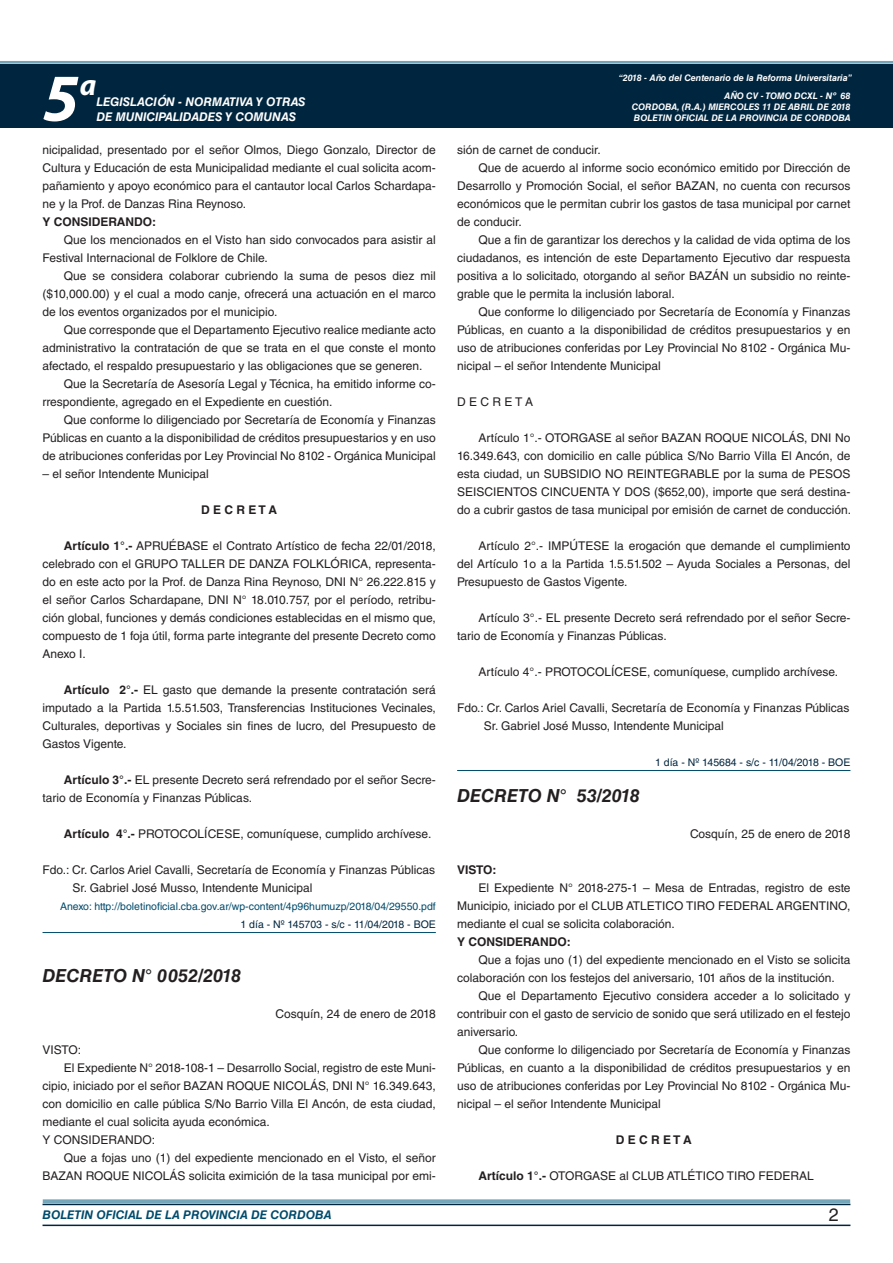
<style>
.page{position:relative;width:893px;height:1263px;background:#fff}
.page>*{position:absolute;margin:0;border:0;box-sizing:border-box;transform-origin:0 0}
.t1{font:italic 700 67.5px "Myriad Pro";color:#fff}
.t2{font:italic 700 30px "Myriad Pro";color:#fff}
.DOC__N{font:italic 700 18px "Helvetica LT Std";color:#231f20}
.t3{font:18px "Helvetica LT Std";color:#231f20}
.TEXTO_BASE{font:12px/18px "Helvetica LT Std";color:#231f20;text-align:justify}
.t4{font:italic 700 12px "Helvetica LT Std";color:#fff}
.FECHA{font:12px "Helvetica LT Std";color:#231f20}
.t5{font:italic 700 12px "Helvetica LT Std";color:#004b6c}
.TEXTO_BASE-2{font:700 12px "Helvetica LT Std";color:#231f20}
.RESUELVE{font:700 12px "Helvetica LT Std";color:#231f20}
.ANEXO{font:10.5px "Helvetica LT Std";color:#004b6c}
.FECHA_DE_PUBLICACIÓN{font:10.5px "Helvetica LT Std";color:#00263f}
.t6{font:italic 700 9px/10.8px "Helvetica LT Std";color:#fff;text-align:justify}
.s1{font-weight:700}
</style>
<div class="page">
<div style="left:0;top:61px;width:893px;height:6px;background:#fff;opacity:.75"></div>
<div style="left:0;top:64px;width:893px;height:64px;background:#00263f"></div>
<hr style="left:43px;top:1224px;width:807px;height:2px;background:#00263f">
<div style="left:42px;top:1198px;width:809px;height:8px;background:#fff;opacity:.75"></div>
<hr style="left:43px;top:932px;width:393px;height:1px;background:#004b6c">
<hr style="left:457px;top:770px;width:393px;height:1px;background:#004b6c">
<h1 class="t1" style="left:43px;top:54px;width:38px">5</h1>
<h2 class="t2" style="left:80px;top:66px;width:18px">a</h2>
<p class="t4" style="left:96px;top:95px;width:211px">LEGISLACIÓN - NORMATIVA Y OTRAS</p>
<p class="t4" style="left:96px;top:109px;width:201px">DE MUNICIPALIDADES Y COMUNAS</p>
<p class="TEXTO_BASE" style="left:43px;top:141px;width:395px">nicipalidad, presentado por el señor Olmos, Diego Gonzalo, Director de Cultura y Educación de esta Municipalidad mediante el cual solicita acom&shy;pañamiento y apoyo económico para el cantautor local Carlos Schardapa&shy;ne y la Prof. de Danzas Rina Reynoso.</p>
<p class="TEXTO_BASE-2" style="left:43px;top:214px;width:115px">Y CONSIDERANDO:</p>
<p class="TEXTO_BASE" style="left:43px;top:231px;width:395px;text-indent:21px">Que los mencionados en el Visto han sido convocados para asistir al<br>Festival Internacional de Folklore de Chile.</p>
<p class="TEXTO_BASE" style="left:43px;top:267px;width:395px;text-indent:21px">Que se considera colaborar cubriendo la suma de pesos diez mil ($10,000.00) y el cual a modo canje, ofrecerá una actuación en el marco de los eventos organizados por el municipio.</p>
<p class="TEXTO_BASE" style="left:43px;top:321px;width:395px;text-indent:21px">Que corresponde que el Departamento Ejecutivo realice mediante acto administrativo la contratación de que se trata en el que conste el monto afectado, el respaldo presupuestario y las obligaciones que se generen.</p>
<p class="TEXTO_BASE" style="left:43px;top:375px;width:395px;text-indent:21px">Que la Secretaría de Asesoría Legal y Técnica, ha emitido informe co&shy;rrespondiente, agregado en el Expediente en cuestión.</p>
<p class="TEXTO_BASE" style="left:43px;top:411px;width:395px;text-indent:21px">Que conforme lo diligenciado por Secretaría de Economía y Finanzas Públicas en cuanto a la disponibilidad de créditos presupuestarios y en uso de atribuciones conferidas por Ley Provincial No 8102 - Orgánica Municipal</p>
<p class="TEXTO_BASE" style="left:43px;top:465px;width:168px">– el señor Intendente Municipal</p>
<p class="RESUELVE" style="left:201px;top:502px;width:78px">D E C R E T A</p>
<p class="TEXTO_BASE" style="left:43px;top:537px;width:395px;text-indent:21px"><span class="s1">Artículo 1°.-</span> APRUÉBASE el Contrato Artístico de fecha 22/01/2018, celebrado con el GRUPO TALLER DE DANZA FOLKLÓRICA, representa&shy;do en este acto por la Prof. de Danza Rina Reynoso, DNI N° 26.222.815 y el señor Carlos Schardapane, DNI N° 18.010.757, por el período, retribu&shy;ción global, funciones y demás condiciones establecidas en el mismo que, compuesto de 1 foja útil, forma parte integrante del presente Decreto como Anexo I.</p>
<p class="TEXTO_BASE" style="left:43px;top:681px;width:395px;text-indent:21px"><span class="s1">Artículo 2°.-</span> EL gasto que demande la presente contratación será imputado a la Partida 1.5.51.503, Transferencias Instituciones Vecinales, Culturales, deportivas y Sociales sin fines de lucro, del Presupuesto de Gastos Vigente.</p>
<p class="TEXTO_BASE" style="left:43px;top:771px;width:395px;text-indent:21px"><span class="s1">Artículo 3°.-</span> EL presente Decreto será refrendado por el señor Secre&shy;tario de Economía y Finanzas Públicas.</p>
<p class="TEXTO_BASE" style="left:64px;top:825px;width:369px"><span class="s1">Artículo 4°.-</span> PROTOCOLÍCESE, comuníquese, cumplido archívese.</p>
<p class="TEXTO_BASE" style="left:43px;top:861px;width:394px">Fdo.: Cr. Carlos Ariel Cavalli, Secretaría de Economía y Finanzas Públicas</p>
<p class="TEXTO_BASE" style="left:73px;top:879px;width:241px">Sr. Gabriel José Musso, Intendente Municipal</p>
<p class="ANEXO" style="left:60px;top:900px;width:377px">Anexo: http://boletinoficial.cba.gov.ar/wp-content/4p96humuzp/2018/04/29550.pdf</p>
<p class="FECHA_DE_PUBLICACIÓN" style="left:240px;top:918px;width:197px">1 día - Nº 145703 - s/c - 11/04/2018 - BOE</p>
<p class="DOC__N" style="left:43px;top:964px;width:200px">DECRETO N° 0052/2018</p>
<p class="FECHA" style="left:276px;top:1007px;width:162px">Cosquín, 24 de enero de 2018</p>
<p class="TEXTO_BASE" style="left:43px;top:1041px;width:40px">VISTO:</p>
<p class="TEXTO_BASE" style="left:43px;top:1059px;width:395px;text-indent:21px">El Expediente N° 2018-108-1 – Desarrollo Social, registro de este Muni&shy;cipio, iniciado por el señor BAZAN ROQUE NICOLÁS, DNI N° 16.349.643, con domicilio en calle pública S/No Barrio Villa El Ancón, de esta ciudad, mediante el cual solicita ayuda económica.</p>
<p class="TEXTO_BASE" style="left:43px;top:1131px;width:114px">Y CONSIDERANDO:</p>
<p class="TEXTO_BASE" style="left:43px;top:1149px;width:395px;text-align:right">Que a fojas uno (1) del expediente mencionado en el Visto, el señor<br>BAZAN ROQUE NICOLÁS solicita eximición de la tasa municipal por emi-</p>
<p class="t6" style="left:619px;top:72px;width:235px">“2018 - Año del Centenario de la Reforma Universitaria”</p>
<p class="t6" style="left:632px;top:91px;width:220px;text-indent:93px">AÑO CV - TOMO DCXL - Nº 68<br>CORDOBA, (R.A.) MIERCOLES 11 DE ABRIL DE 2018<br>BOLETIN OFICIAL DE LA PROVINCIA DE CORDOBA</p>
<p class="TEXTO_BASE" style="left:457px;top:141px;width:145px">sión de carnet de conducir.</p>
<p class="TEXTO_BASE" style="left:457px;top:159px;width:395px;text-indent:21px">Que de acuerdo al informe socio económico emitido por Dirección de Desarrollo y Promoción Social, el señor BAZAN, no cuenta con recursos económicos que le permitan cubrir los gastos de tasa municipal por carnet de conducir.</p>
<p class="TEXTO_BASE" style="left:457px;top:231px;width:395px;text-indent:21px">Que a fin de garantizar los derechos y la calidad de vida optima de los ciudadanos, es intención de este Departamento Ejecutivo dar respuesta positiva a lo solicitado, otorgando al señor BAZÁN un subsidio no reinte&shy;grable que le permita la inclusión laboral.</p>
<p class="TEXTO_BASE" style="left:457px;top:303px;width:395px;text-indent:21px">Que conforme lo diligenciado por Secretaría de Economía y Finanzas Públicas, en cuanto a la disponibilidad de créditos presupuestarios y en uso de atribuciones conferidas por Ley Provincial No 8102 - Orgánica Mu&shy;nicipal – el señor Intendente Municipal</p>
<p class="TEXTO_BASE" style="left:457px;top:393px;width:78px">D E C R E T A</p>
<p class="TEXTO_BASE" style="left:457px;top:429px;width:396px;text-indent:21px">Artículo 1°.- OTORGASE al señor BAZAN ROQUE NICOLÁS, DNI No 16.349.643, con domicilio en calle pública S/No Barrio Villa El Ancón, de esta ciudad, un SUBSIDIO NO REINTEGRABLE por la suma de PESOS SEISCIENTOS CINCUENTA Y DOS ($652,00), importe que será destina&shy;do a cubrir gastos de tasa municipal por emisión de carnet de conducción.</p>
<p class="TEXTO_BASE" style="left:457px;top:537px;width:395px;text-indent:21px">Artículo 2°.- IMPÚTESE la erogación que demande el cumplimiento del Artículo 1o a la Partida 1.5.51.502 – Ayuda Sociales a Personas, del Presupuesto de Gastos Vigente.</p>
<p class="TEXTO_BASE" style="left:457px;top:609px;width:395px;text-indent:21px">Artículo 3°.- EL presente Decreto será refrendado por el señor Secre&shy;tario de Economía y Finanzas Públicas.</p>
<p class="TEXTO_BASE" style="left:478px;top:663px;width:361px">Artículo 4°.- PROTOCOLÍCESE, comuníquese, cumplido archívese.</p>
<p class="TEXTO_BASE" style="left:457px;top:699px;width:394px">Fdo.: Cr. Carlos Ariel Cavalli, Secretaría de Economía y Finanzas Públicas</p>
<p class="TEXTO_BASE" style="left:484px;top:717px;width:241px">Sr. Gabriel José Musso, Intendente Municipal</p>
<p class="FECHA_DE_PUBLICACIÓN" style="left:655px;top:756px;width:197px">1 día - Nº 145684 - s/c - 11/04/2018 - BOE</p>
<p class="DOC__N" style="left:457px;top:784px;width:184px">DECRETO N° 53/2018</p>
<p class="FECHA" style="left:690px;top:827px;width:162px">Cosquín, 25 de enero de 2018</p>
<p class="TEXTO_BASE-2" style="left:457px;top:862px;width:41px">VISTO:</p>
<p class="TEXTO_BASE" style="left:457px;top:879px;width:395px;text-indent:21px">El Expediente N° 2018-275-1 – Mesa de Entradas, registro de este Municipio, iniciado por el CLUB ATLETICO TIRO FEDERAL ARGENTINO, mediante el cual se solicita colaboración.</p>
<p class="TEXTO_BASE-2" style="left:457px;top:934px;width:115px">Y CONSIDERANDO:</p>
<p class="TEXTO_BASE" style="left:457px;top:951px;width:395px;text-indent:21px">Que a fojas uno (1) del expediente mencionado en el Visto se solicita colaboración con los festejos del aniversario, 101 años de la institución.</p>
<p class="TEXTO_BASE" style="left:457px;top:987px;width:395px;text-indent:21px">Que el Departamento Ejecutivo considera acceder a lo solicitado y contribuir con el gasto de servicio de sonido que será utilizado en el festejo aniversario.</p>
<p class="TEXTO_BASE" style="left:457px;top:1041px;width:395px;text-indent:21px">Que conforme lo diligenciado por Secretaría de Economía y Finanzas Públicas, en cuanto a la disponibilidad de créditos presupuestarios y en uso de atribuciones conferidas por Ley Provincial No 8102 - Orgánica Mu&shy;nicipal – el señor Intendente Municipal</p>
<p class="RESUELVE" style="left:616px;top:1132px;width:78px">D E C R E T A</p>
<p class="TEXTO_BASE" style="left:478px;top:1167px;width:337px"><span class="s1">Artículo 1°.-</span> OTORGASE al CLUB ATLÉTICO TIRO FEDERAL</p>
<p class="t5" style="left:43px;top:1208px;width:290px">BOLETIN OFICIAL DE LA PROVINCIA DE CORDOBA</p>
<p class="t3" style="left:829px;top:1204px;width:12px">2</p>
</div>
